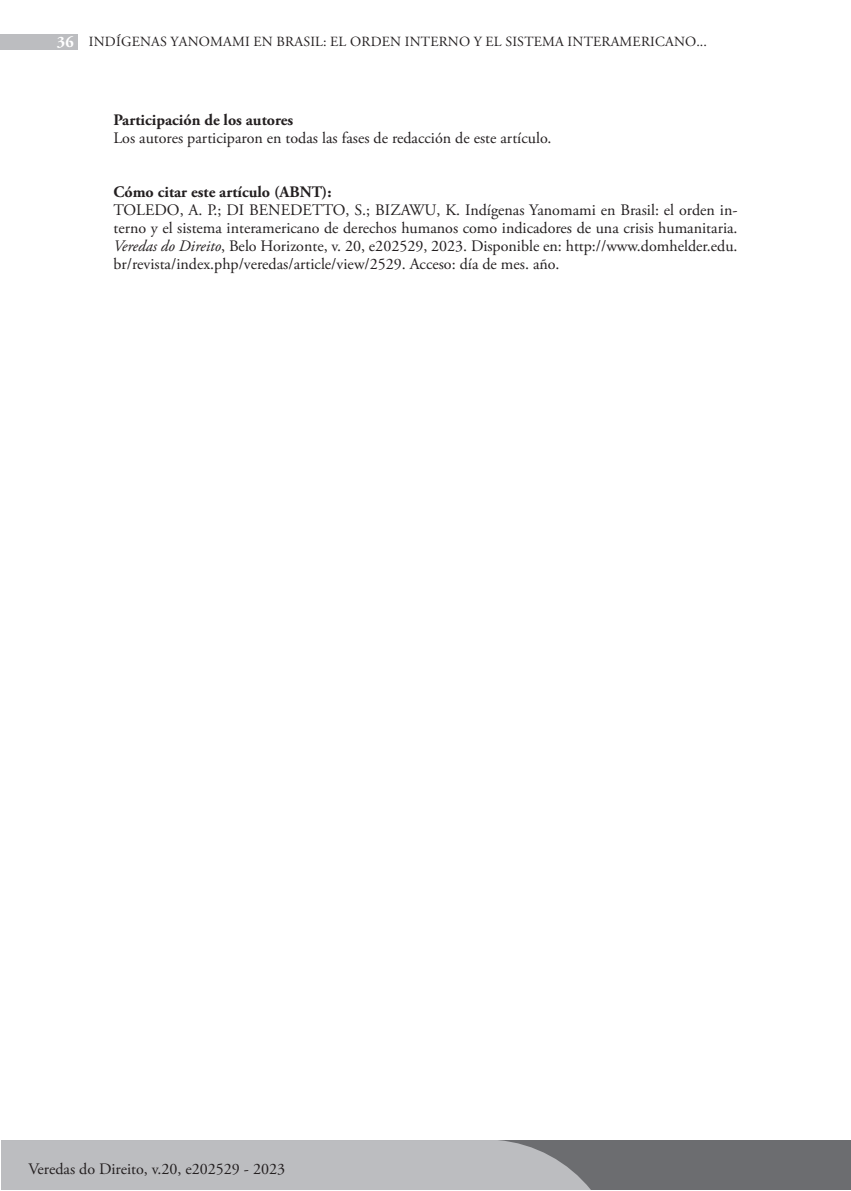
<style>
.page{position:relative;width:851px;height:1191px;background:#fff}
.page>*{position:absolute;margin:0;border:0;box-sizing:border-box;transform-origin:0 0}
.t1{font:16px/18px "Adobe Garamond Pro";color:#231f20;text-align:justify}
.t2{font:700 16px "Adobe Garamond Pro";color:#231f20}
.t3{font:14px "Adobe Garamond Pro";letter-spacing:.015em;color:#231f20}
.s1{font-weight:700;font-size:16px;color:#fff}
.s2{font-style:italic}
</style>
<div class="page">
<div style="left:1px;top:1140px;width:849px;height:50px;background:#6c6d70"></div>
<div style="left:0;top:34px;width:77px;height:16px;background:#bcbdc0"></div>
<div style="left:1px;top:1140px;width:590px;height:50px;background:#bcbdc0"></div>
<p class="t3" style="left:57px;top:34px;width:651px"><span class="s1">36</span> INDÍGENAS YANOMAMI EN BRASIL: EL ORDEN INTERNO Y EL SISTEMA INTERAMERICANO...</p>
<p class="t2" style="left:113px;top:111px;width:181px">Participación de los autores</p>
<p class="t1" style="left:113px;top:129px;width:439px">Los autores participaron en todas las fases de redacción de este artículo.</p>
<p class="t2" style="left:113px;top:183px;width:219px">Cómo citar este artículo (ABNT):</p>
<p class="t1" style="left:113px;top:201px;width:625px">TOLEDO, A. P.; DI BENEDETTO, S.; BIZAWU, K. Indígenas Yanomami en Brasil: el orden in&shy;terno y el sistema interamericano de derechos humanos como indicadores de una crisis humanitaria.<br><span class="s2">Veredas do Direito</span>, Belo Horizonte, v. 20, e202529, 2023. Disponible en: http://www.domhelder.edu. br/revista/index.php/veredas/article/view/2529. Acceso: día de mes. año.</p>
<p class="t1" style="left:28px;top:1160px;width:258px">Veredas do Direito, v.20, e202529 - 2023</p>
</div>
